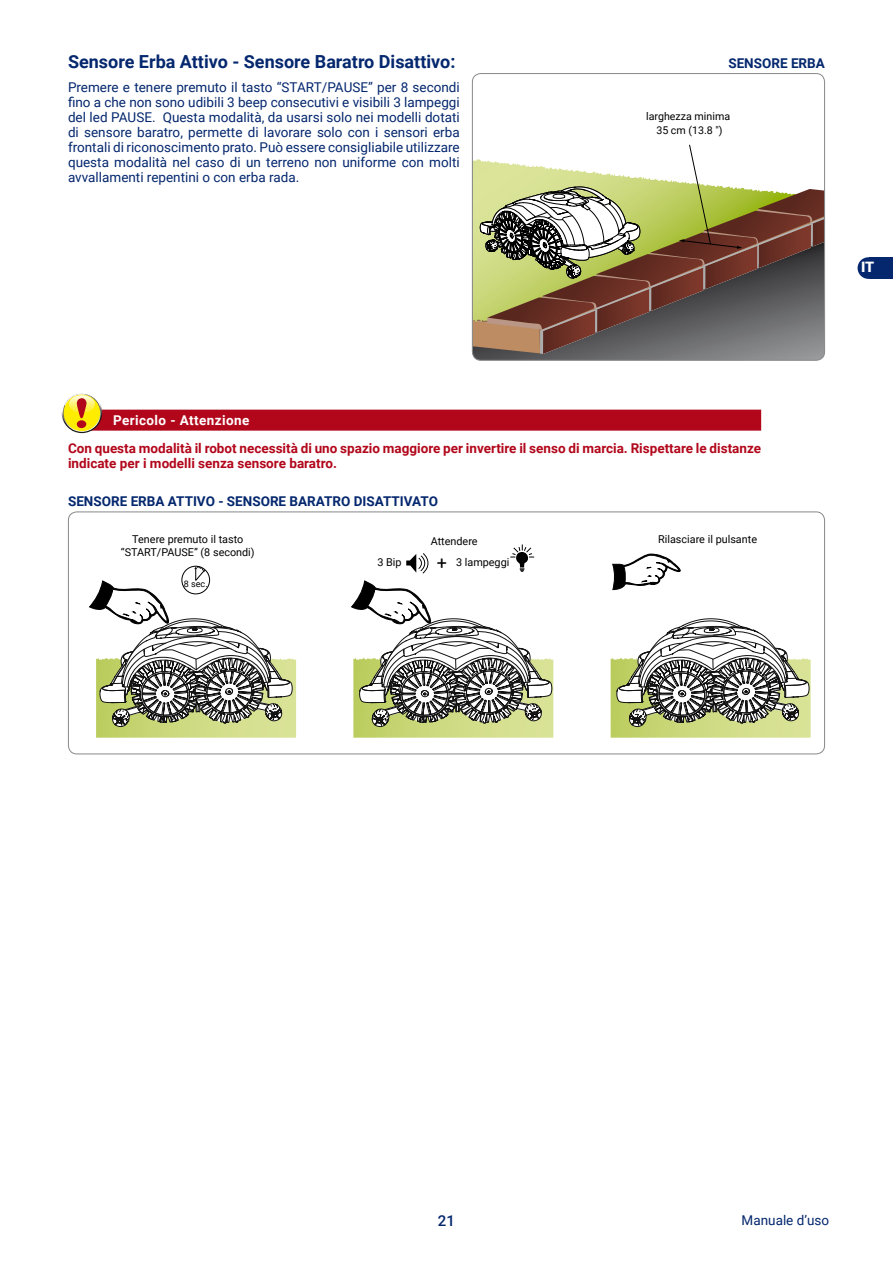
<style>
.page{position:relative;width:893px;height:1263px;background:#fff}
.page>*{position:absolute;margin:0;border:0;box-sizing:border-box;transform-origin:0 0}
.t1{font:700 18px "Roboto";color:#04276e}
.t2{font:500 15px "Roboto";color:#04276e}
.t3{font:900 14.4px "Roboto";color:#fff}
.t4{font:13.5px/15px "Roboto";color:#04276e;text-align:justify}
.t5{font:700 13.5px/15px "Roboto";color:#b2071b}
.t6{font:700 13.5px "Roboto";color:#04276e}
.t7{font:700 13.5px "Roboto";letter-spacing:.03em;color:#fff}
.t8{font:10.8px/13px "Roboto";color:#000;text-align:center}
.t9{font:10.65px "Roboto";color:#000}
.t10{font:9px "Roboto";color:#000}
.s1{font-size:18px}
</style>
<div class="page">
<div style="left:868px;top:257px;width:25px;height:22px;background:#04276e"></div>
<div style="left:858px;top:257px;width:21px;height:22px;background:#04276e;border-radius:50%"></div>
<svg style="left:472px;top:144px;width:353px;height:216px"></svg>
<div style="left:472px;top:73px;width:353px;height:288px;border:1px solid #87888a;border-radius:9px"></div>
<div style="left:72px;top:410px;width:689px;height:21px;background:#b2071b"></div>
<svg style="left:62px;top:393px;width:40px;height:40px"></svg>
<svg style="left:63px;top:394px;width:38px;height:38px"></svg>
<svg style="left:64px;top:395px;width:36px;height:36px"></svg>
<svg style="left:65px;top:394px;width:34px;height:34px"></svg>
<svg style="left:612px;top:554px;width:69px;height:36px"></svg>
<svg style="left:351px;top:580px;width:201px;height:147px"></svg>
<svg style="left:617px;top:619px;width:192px;height:108px"></svg>
<svg style="left:406px;top:553px;width:23px;height:21px"></svg>
<svg style="left:510px;top:544px;width:24px;height:28px"></svg>
<svg style="left:89px;top:566px;width:203px;height:161px"></svg>
<div style="left:68px;top:511px;width:757px;height:243px;border:1px solid #87888a;border-radius:9px"></div>
<h1 class="t1" style="left:68px;top:49px;width:389px">Sensore Erba Attivo - Sensore Baratro Disattivo:</h1>
<p class="t4" style="left:68px;top:79px;width:393px">Premere e tenere premuto il tasto “START/PAUSE” per 8 secondi fino a che non sono udibili 3 beep consecutivi e visibili 3 lampeggi del led PAUSE. Questa modalità, da usarsi solo nei modelli dotati di sensore baratro, permette di lavorare solo con i sensori erba frontali di riconoscimento prato. Può essere consigliabile utilizzare questa modalità nel caso di un terreno non uniforme con molti avvallamenti repentini o con erba rada.</p>
<p class="t6" style="left:728px;top:54px;width:98px">SENSORE ERBA</p>
<p class="t9" style="left:646px;top:109px;width:85px">larghezza minima</p>
<p class="t9" style="left:656px;top:123px;width:68px">35 cm (13.8 ")</p>
<p class="t3" style="left:861px;top:257px;width:15px">IT</p>
<p class="t7" style="left:113px;top:411px;width:138px">Pericolo - Attenzione</p>
<p class="t5" style="left:68px;top:440px;width:695px">Con questa modalità il robot necessità di uno spazio maggiore per invertire il senso di marcia. Rispettare le distanze indicate per i modelli senza sensore baratro.</p>
<p class="t6" style="left:68px;top:492px;width:371px">SENSORE ERBA ATTIVO - SENSORE BARATRO DISATTIVATO</p>
<p class="t8" style="left:121px;top:532px;width:135px">Tenere premuto il tasto “START/PAUSE” (8 secondi)</p>
<p class="t8" style="left:431px;top:534px;width:48px">Attendere</p>
<p class="t8" style="left:658px;top:532px;width:100px">Rilasciare il pulsante</p>
<p class="t8" style="left:377px;top:555px;width:26px">3 Bip</p>
<p class="t8" style="left:437px;top:555px;width:74px"><span class="s1">+</span> 3 lampeggi</p>
<p class="t10" style="left:184px;top:577px;width:25px">8 sec.</p>
<p class="t2" style="left:438px;top:1210px;width:19px">21</p>
<p class="t4" style="left:742px;top:1212px;width:89px">Manuale d’uso</p>
</div>
